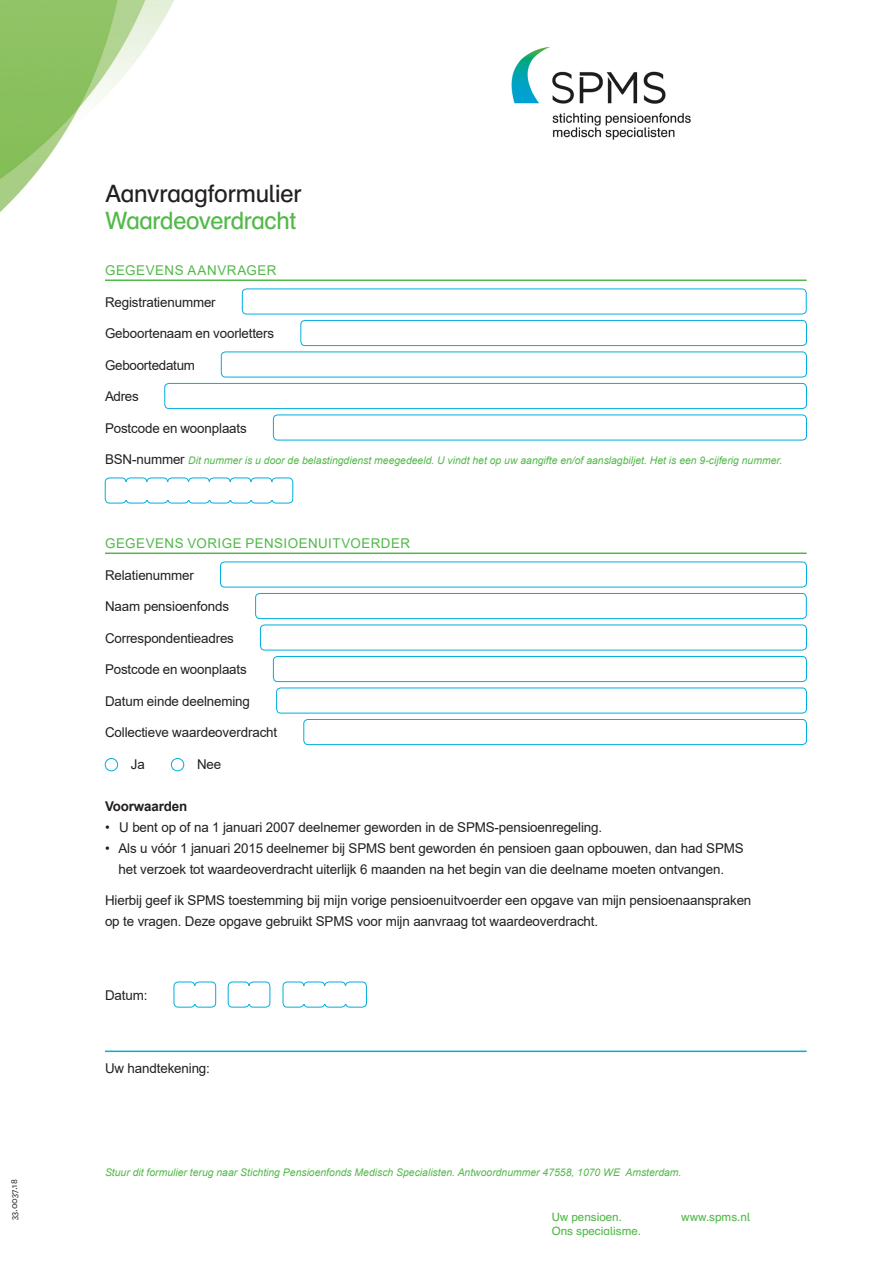
<style>
.page{position:relative;width:893px;height:1263px;background:#fff}
.page>*{position:absolute;margin:0;border:0;box-sizing:border-box;transform-origin:0 0}
.t1{font:24px "Schulbuch Nord OT";letter-spacing:-.01em;color:#231f20}
.t2{font:24px "Schulbuch Nord OT";letter-spacing:-.02em;color:#51b948}
.t3{font:13.5px/21px "Arial";letter-spacing:-.01em;color:#231f20;text-align:center}
.t4{font:13.5px "Arial";letter-spacing:.04em;color:#51b948}
.t5{font:700 13.5px "Arial";letter-spacing:-.01em;color:#231f20}
.t6{font:11.55px/13.8px "Schulbuch Nord OT";color:#51b948}
.t7{font:italic 10.5px "Arial";color:#51b948}
.t8{font:9.75px "National";color:#231f20}
.s1{font-style:normal;font-size:13.5px;color:#231f20}
</style>
<div class="page">
<img style="left:511px;top:46px;width:180px;height:94px">
<img style="left:0;top:0;width:174px;height:212px">
<hr style="left:105px;top:279px;width:702px;height:2px;background:#51b948">
<hr style="left:105px;top:552px;width:702px;height:2px;background:#51b948">
<hr style="left:105px;top:1050px;width:702px;height:2px;background:#00aedc">
<div style="left:242px;top:289px;width:564px;height:25px;border:1px solid #00aedc;border-radius:4px"></div>
<div style="left:301px;top:320px;width:506px;height:26px;border:1px solid #00aedc;border-radius:4px"></div>
<div style="left:221px;top:352px;width:586px;height:25px;border:1px solid #00aedc;border-radius:4px"></div>
<div style="left:165px;top:383px;width:642px;height:26px;border:1px solid #00aedc;border-radius:4px"></div>
<div style="left:273px;top:415px;width:534px;height:25px;border:1px solid #00aedc;border-radius:4px"></div>
<div style="left:105px;top:478px;width:21px;height:25px;border:1px solid #00aedc;border-radius:4px"></div>
<div style="left:126px;top:478px;width:21px;height:25px;border:1px solid #00aedc;border-radius:4px"></div>
<div style="left:147px;top:478px;width:21px;height:25px;border:1px solid #00aedc;border-radius:4px"></div>
<div style="left:168px;top:478px;width:21px;height:25px;border:1px solid #00aedc;border-radius:4px"></div>
<div style="left:188px;top:478px;width:22px;height:25px;border:1px solid #00aedc;border-radius:4px"></div>
<div style="left:209px;top:478px;width:21px;height:25px;border:1px solid #00aedc;border-radius:4px"></div>
<div style="left:230px;top:478px;width:21px;height:25px;border:1px solid #00aedc;border-radius:4px"></div>
<div style="left:251px;top:478px;width:21px;height:25px;border:1px solid #00aedc;border-radius:4px"></div>
<div style="left:272px;top:478px;width:21px;height:25px;border:1px solid #00aedc;border-radius:4px"></div>
<div style="left:109px;top:482px;width:180px;height:17px;background:#fff"></div>
<div style="left:220px;top:562px;width:587px;height:25px;border:1px solid #00aedc;border-radius:4px"></div>
<div style="left:255px;top:593px;width:551px;height:26px;border:1px solid #00aedc;border-radius:4px"></div>
<div style="left:260px;top:625px;width:547px;height:25px;border:1px solid #00aedc;border-radius:4px"></div>
<div style="left:273px;top:656px;width:534px;height:26px;border:1px solid #00aedc;border-radius:4px"></div>
<div style="left:276px;top:688px;width:531px;height:25px;border:1px solid #00aedc;border-radius:4px"></div>
<div style="left:304px;top:719px;width:503px;height:26px;border:1px solid #00aedc;border-radius:4px"></div>
<div style="left:105px;top:758px;width:13px;height:13px;border:1px solid #00aedc;border-radius:50%"></div>
<div style="left:171px;top:758px;width:13px;height:13px;border:1px solid #00aedc;border-radius:50%"></div>
<div style="left:174px;top:982px;width:21px;height:25px;border:1px solid #00aedc;border-radius:4px"></div>
<div style="left:228px;top:982px;width:21px;height:25px;border:1px solid #00aedc;border-radius:4px"></div>
<div style="left:283px;top:982px;width:21px;height:25px;border:1px solid #00aedc;border-radius:4px"></div>
<div style="left:195px;top:982px;width:21px;height:25px;border:1px solid #00aedc;border-radius:4px"></div>
<div style="left:249px;top:982px;width:21px;height:25px;border:1px solid #00aedc;border-radius:4px"></div>
<div style="left:304px;top:982px;width:21px;height:25px;border:1px solid #00aedc;border-radius:4px"></div>
<div style="left:324px;top:982px;width:22px;height:25px;border:1px solid #00aedc;border-radius:4px"></div>
<div style="left:345px;top:982px;width:22px;height:25px;border:1px solid #00aedc;border-radius:4px"></div>
<div style="left:178px;top:986px;width:34px;height:17px;background:#fff"></div>
<div style="left:232px;top:986px;width:34px;height:17px;background:#fff"></div>
<div style="left:287px;top:986px;width:75px;height:17px;background:#fff"></div>
<p class="t8" style="left:8px;top:1220px;width:43px;rotate:-90deg">33.0037.18</p>
<h1 class="t1" style="left:105px;top:178px;width:198px">Aanvraagformulier</h1>
<h1 class="t2" style="left:105px;top:205px;width:193px">Waardeoverdracht</h1>
<p class="t4" style="left:105px;top:261px;width:173px">GEGEVENS AANVRAGER</p>
<p class="t3" style="left:105px;top:291px;width:112px">Registratienummer</p>
<p class="t3" style="left:105px;top:323px;width:171px">Geboortenaam en voorletters</p>
<p class="t3" style="left:105px;top:354px;width:92px">Geboortedatum</p>
<p class="t3" style="left:105px;top:386px;width:35px">Adres</p>
<p class="t3" style="left:105px;top:417px;width:143px">Postcode en woonplaats</p>
<p class="t7" style="left:105px;top:454px;width:679px"><span class="s1">BSN-nummer</span> Dit nummer is u door de belastingdienst meegedeeld. U vindt het op uw aangifte en/of aanslagbiljet. Het is een 9-cijferig nummer.</p>
<p class="t4" style="left:105px;top:534px;width:306px">GEGEVENS VORIGE PENSIOENUITVOERDER</p>
<p class="t3" style="left:105px;top:564px;width:90px">Relatienummer</p>
<p class="t3" style="left:105px;top:596px;width:126px">Naam pensioenfonds</p>
<p class="t3" style="left:105px;top:627px;width:130px">Correspondentieadres</p>
<p class="t3" style="left:105px;top:659px;width:143px">Postcode en woonplaats</p>
<p class="t3" style="left:105px;top:690px;width:146px">Datum einde deelneming</p>
<p class="t3" style="left:105px;top:722px;width:174px">Collectieve waardeoverdracht</p>
<p class="t3" style="left:131px;top:753px;width:15px">Ja</p>
<p class="t3" style="left:197px;top:753px;width:26px">Nee</p>
<p class="t5" style="left:105px;top:797px;width:84px">Voorwaarden</p>
<p class="t3" style="left:105px;top:816px;width:499px">• U bent op of na 1 januari 2007 deelnemer geworden in de SPMS-pensioenregeling.</p>
<p class="t3" style="left:105px;top:837px;width:640px">• Als u vóór 1 januari 2015 deelnemer bij SPMS bent geworden én pensioen gaan opbouwen, dan had SPMS het verzoek tot waardeoverdracht uiterlijk 6 maanden na het begin van die deelname moeten ontvangen.</p>
<p class="t3" style="left:105px;top:890px;width:648px;text-align:left">Hierbij geef ik SPMS toestemming bij mijn vorige pensioenuitvoerder een opgave van mijn pensioenaanspraken op te vragen. Deze opgave gebruikt SPMS voor mijn aanvraag tot waardeoverdracht.</p>
<p class="t3" style="left:105px;top:984px;width:44px">Datum:</p>
<p class="t3" style="left:105px;top:1058px;width:106px">Uw handtekening:</p>
<p class="t7" style="left:105px;top:1165px;width:578px">Stuur dit formulier terug naar Stichting Pensioenfonds Medisch Specialisten. Antwoordnummer 47558, 1070 WE Amsterdam.</p>
<p class="t6" style="left:552px;top:1211px;width:91px">Uw pensioen.<br>Ons specialisme.</p>
<p class="t6" style="left:681px;top:1211px;width:70px">www.spms.nl</p>
</div>
